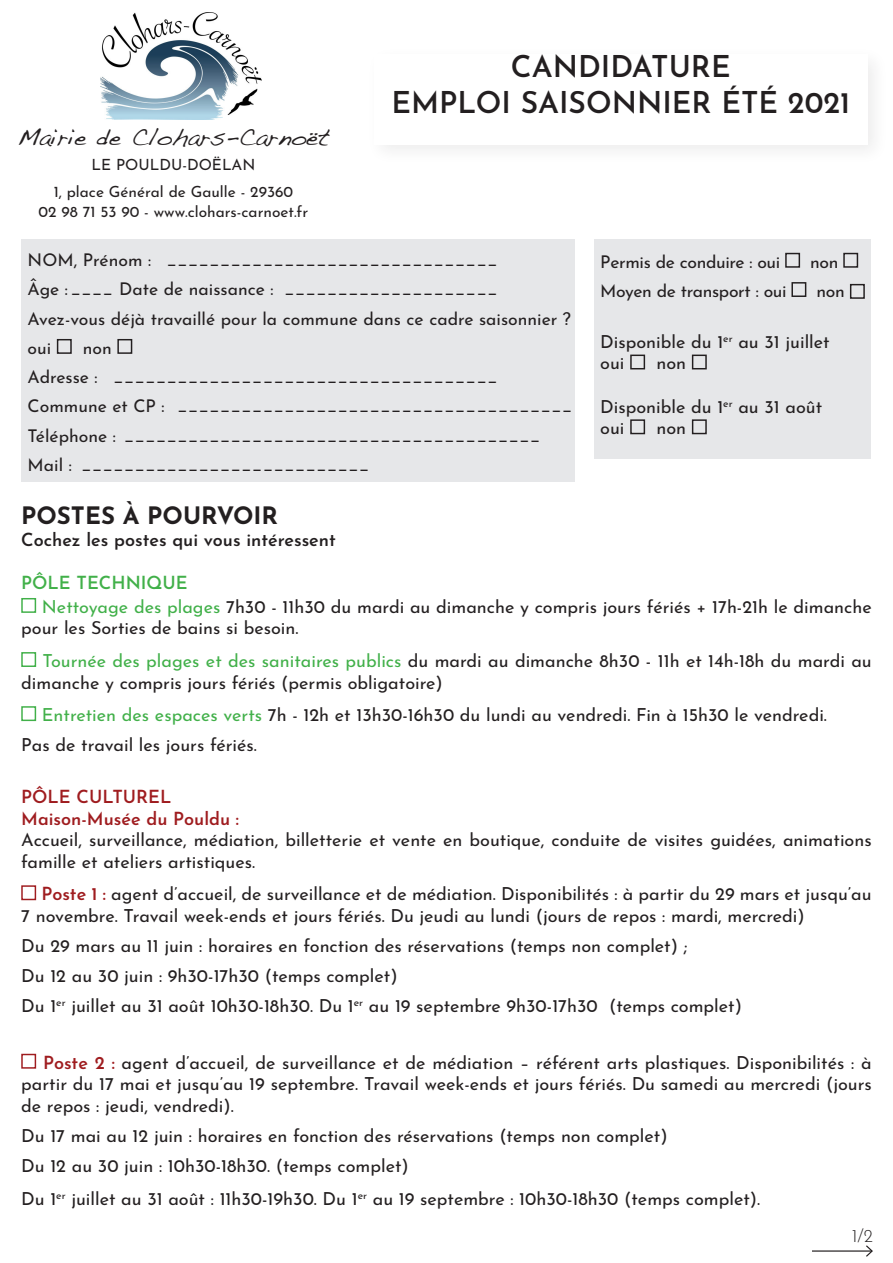
<style>
.page{position:relative;width:893px;height:1263px;background:#fff}
.page>*{position:absolute;margin:0;border:0;box-sizing:border-box;transform-origin:0 0}
.t1{font:600 30px "Josefin Sans";color:#231f20}
.t2{font:24.45px "Handwriting Dakota";color:#231f20}
.t3{font:700 24px "Josefin Sans";color:#231f20}
.t4{font:18px/21.6px "Josefin Sans";color:#231f20}
.t5{font:600 18px "Josefin Sans";color:#231f20}
.t6{font:600 18px "Josefin Sans";color:#9f1c1f}
.t7{font:600 18px "Josefin Sans";color:#41b049}
.t8{font:300 18px "Josefin Sans";color:#231f20}
.t9{font:17.55px/29.2px "Josefin Sans";color:#231f20}
.t10{font:17.55px "Josefin Sans";letter-spacing:-.02em;color:#231f20}
.t11{font:15.45px "Josefin Sans";color:#231f20}
.s1{color:#41b049}
.s2{font-weight:600;color:#9f1c1f}
</style>
<div class="page">
<img style="left:101px;top:13px;width:160px;height:106px">
<div style="left:21px;top:240px;width:554px;height:242px;background:#e6e7e9"></div>
<div style="left:594px;top:240px;width:277px;height:219px;background:#e6e7e9"></div>
<div style="left:57px;top:339px;width:15px;height:15px;border:1px solid #231f20"></div>
<div style="left:117px;top:339px;width:15px;height:15px;border:1px solid #231f20"></div>
<div style="left:785px;top:253px;width:15px;height:15px;border:1px solid #231f20"></div>
<div style="left:843px;top:253px;width:15px;height:15px;border:1px solid #231f20"></div>
<div style="left:791px;top:282px;width:15px;height:15px;border:1px solid #231f20"></div>
<div style="left:850px;top:284px;width:15px;height:15px;border:1px solid #231f20"></div>
<div style="left:630px;top:355px;width:15px;height:14px;border:1px solid #231f20"></div>
<div style="left:692px;top:355px;width:15px;height:14px;border:1px solid #231f20"></div>
<div style="left:630px;top:419px;width:15px;height:15px;border:1px solid #231f20"></div>
<div style="left:692px;top:419px;width:15px;height:15px;border:1px solid #231f20"></div>
<div style="left:21px;top:598px;width:15px;height:15px;border:1px solid #41b049"></div>
<div style="left:21px;top:652px;width:15px;height:15px;border:1px solid #41b049"></div>
<div style="left:21px;top:706px;width:15px;height:15px;border:1px solid #41b049"></div>
<div style="left:21px;top:885px;width:15px;height:15px;border:1px solid #9f1c1f"></div>
<div style="left:21px;top:1054px;width:15px;height:15px;border:1px solid #9f1c1f"></div>
<hr style="left:812px;top:1250px;width:60px;height:1px;background:#231f20">
<svg style="left:865px;top:1245px;width:8px;height:12px"></svg>
<p class="t2" style="left:17px;top:122px;width:314px">Mairie de Clohars-Carnoët</p>
<p class="t11" style="left:91px;top:152px;width:165px">LE POULDU-DOËLAN</p>
<p class="t11" style="left:54px;top:178px;width:241px">1, place Général de Gaulle - 29360</p>
<p class="t11" style="left:39px;top:199px;width:271px">02 98 71 53 90 - www.clohars-carnoet.fr</p>
<p class="t1" style="left:511px;top:40px;width:221px">CANDIDATURE</p>
<p class="t1" style="left:391px;top:76px;width:460px">EMPLOI SAISONNIER ÉTÉ 2021</p>
<p class="t9" style="left:28px;top:243px;width:472px">NOM, Prénom : _______________________________</p>
<p class="t9" style="left:28px;top:272px;width:472px">Âge :____ Date de naissance : ____________________</p>
<p class="t9" style="left:28px;top:302px;width:545px">Avez-vous déjà travaillé pour la commune dans ce cadre saisonnier ?</p>
<p class="t9" style="left:28px;top:331px;width:25px">oui</p>
<p class="t9" style="left:83px;top:331px;width:31px">non</p>
<p class="t9" style="left:28px;top:360px;width:472px">Adresse : ____________________________________</p>
<p class="t9" style="left:28px;top:389px;width:546px">Commune et CP : _____________________________________<br>Téléphone : _______________________________________</p>
<p class="t9" style="left:28px;top:448px;width:343px">Mail : ___________________________</p>
<p class="t10" style="left:600px;top:247px;width:182px">Permis de conduire : oui</p>
<p class="t9" style="left:810px;top:245px;width:30px">non</p>
<p class="t10" style="left:600px;top:276px;width:188px">Moyen de transport : oui</p>
<p class="t9" style="left:816px;top:274px;width:30px">non</p>
<p class="t4" style="left:600px;top:329px;width:231px">Disponible du 1<sup>er</sup> au 31 juillet</p>
<p class="t4" style="left:600px;top:350px;width:26px">oui</p>
<p class="t4" style="left:656px;top:350px;width:31px">non</p>
<p class="t4" style="left:600px;top:393px;width:223px">Disponible du 1<sup>er</sup> au 31 août</p>
<p class="t4" style="left:600px;top:415px;width:26px">oui</p>
<p class="t4" style="left:656px;top:415px;width:31px">non</p>
<p class="t3" style="left:21px;top:494px;width:258px">POSTES À POURVOIR</p>
<p class="t5" style="left:21px;top:524px;width:316px">Cochez les postes qui vous intéressent</p>
<p class="t7" style="left:21px;top:567px;width:168px">PÔLE TECHNIQUE</p>
<p class="t4" style="left:21px;top:593px;width:852px;text-indent:21px"><span class="s1">Nettoyage des plages</span> 7h30 - 11h30 du mardi au dimanche y compris jours fériés + 17h-21h le dimanche pour les Sorties de bains si besoin.</p>
<p class="t4" style="left:21px;top:648px;width:852px;text-indent:21px"><span class="s1">Tournée des plages et des sanitaires publics</span> du mardi au dimanche 8h30 - 11h et 14h-18h du mardi au dimanche y compris jours fériés (permis obligatoire)</p>
<p class="t4" style="left:42px;top:702px;width:787px"><span class="s1">Entretien des espaces verts</span> 7h - 12h et 13h30-16h30 du lundi au vendredi. Fin à 15h30 le vendredi.</p>
<p class="t4" style="left:21px;top:732px;width:237px">Pas de travail les jours fériés.</p>
<p class="t6" style="left:21px;top:781px;width:152px">PÔLE CULTUREL</p>
<p class="t6" style="left:21px;top:803px;width:219px">Maison-Musée du Pouldu :</p>
<p class="t4" style="left:21px;top:827px;width:852px">Accueil, surveillance, médiation, billetterie et vente en boutique, conduite de visites guidées, animations famille et ateliers artistiques.</p>
<p class="t4" style="left:21px;top:881px;width:852px;text-indent:20px"><span class="s2">Poste 1 :</span> agent d’accueil, de surveillance et de médiation. Disponibilités : à partir du 29 mars et jusqu’au<br>7 novembre. Travail week-ends et jours fériés. Du jeudi au lundi (jours de repos : mardi, mercredi)</p>
<p class="t4" style="left:21px;top:933px;width:668px">Du 29 mars au 11 juin : horaires en fonction des réservations (temps non complet) ;</p>
<p class="t4" style="left:21px;top:963px;width:378px">Du 12 au 30 juin : 9h30-17h30 (temps complet)</p>
<p class="t4" style="left:21px;top:993px;width:722px">Du 1<sup>er</sup> juillet au 31 août 10h30-18h30. Du 1<sup>er</sup> au 19 septembre 9h30-17h30 (temps complet)</p>
<p class="t4" style="left:21px;top:1049px;width:852px;text-align:justify;text-indent:22px"><span class="s2">Poste 2 :</span> agent d’accueil, de surveillance et de médiation – référent arts plastiques. Disponibilités : à partir du 17 mai et jusqu’au 19 septembre. Travail week-ends et jours fériés. Du samedi au mercredi (jours de repos : jeudi, vendredi).</p>
<p class="t4" style="left:21px;top:1123px;width:648px">Du 17 mai au 12 juin : horaires en fonction des réservations (temps non complet)</p>
<p class="t4" style="left:21px;top:1153px;width:389px">Du 12 au 30 juin : 10h30-18h30. (temps complet)</p>
<p class="t4" style="left:21px;top:1185px;width:740px">Du 1<sup>er</sup> juillet au 31 août : 11h30-19h30. Du 1<sup>er</sup> au 19 septembre : 10h30-18h30 (temps complet).</p>
<p class="t8" style="left:852px;top:1221px;width:23px">1/2</p>
</div>
